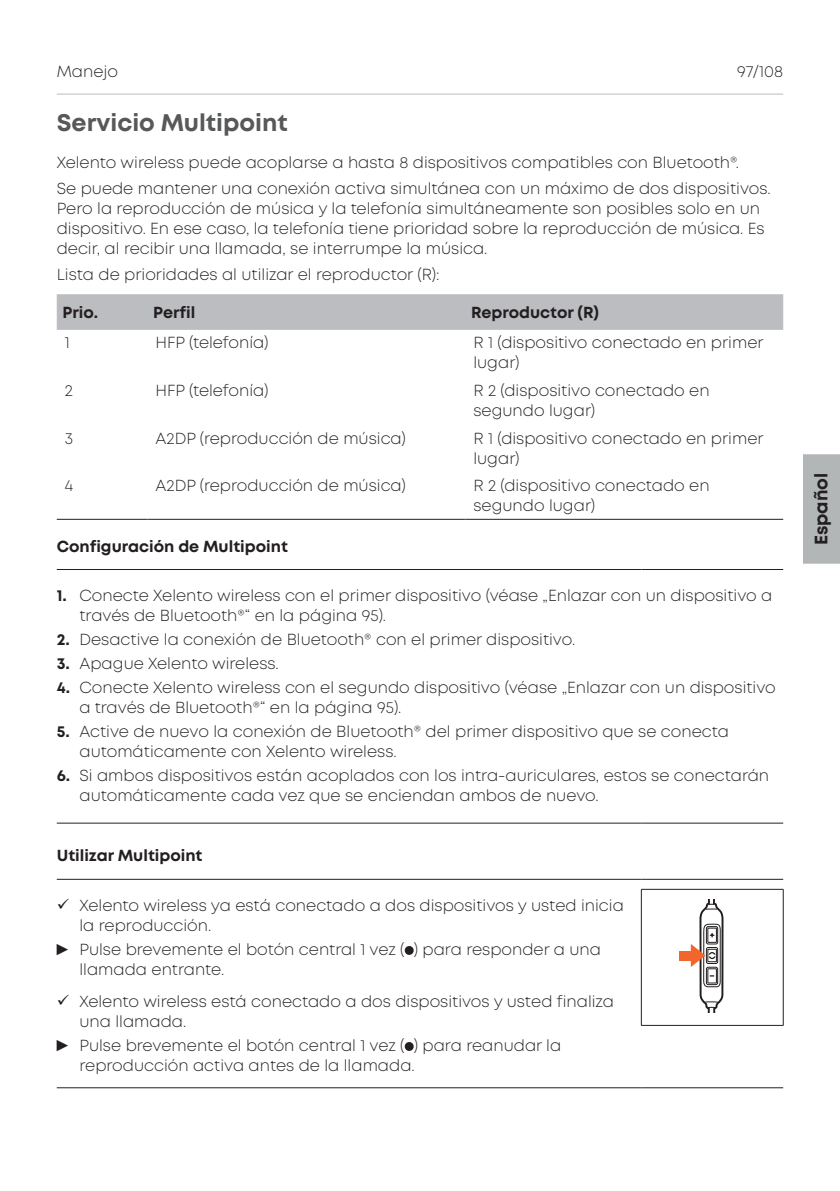
<style>
.page{position:relative;width:840px;height:1191px;background:#fff}
.page>*{position:absolute;margin:0;border:0;box-sizing:border-box;transform-origin:0 0}
.t1{font:700 24px "Mont";color:#57585a}
.t2{font:700 18px "Mont";color:#231f20}
.t3{font:300 16px/20px "Mont";color:#231f20}
.t4{font:700 16px "Mont";color:#231f20}
.s1{font-weight:700}
.s2{font-family:"Arial Narrow";font-weight:400}
</style>
<div class="page">
<hr style="left:57px;top:94px;width:725px;height:1px;background:#bcbdc0">
<div style="left:802px;top:452px;width:37px;height:113px;background:#b2b6b6"></div>
<hr style="left:802px;top:450px;width:37px;height:4px;background:#fff">
<svg style="left:802px;top:563px;width:37px;height:2px"></svg>
<div style="left:57px;top:294px;width:725px;height:36px;background:#bcbdc0"></div>
<hr style="left:57px;top:519px;width:90px;height:1px;background:#231f20">
<hr style="left:147px;top:519px;width:318px;height:1px;background:#231f20">
<hr style="left:465px;top:519px;width:317px;height:1px;background:#231f20">
<hr style="left:57px;top:569px;width:584px;height:1px;background:#231f20">
<hr style="left:641px;top:569px;width:141px;height:1px;background:#231f20">
<hr style="left:57px;top:822px;width:584px;height:1px;background:#231f20">
<hr style="left:641px;top:822px;width:141px;height:1px;background:#231f20">
<hr style="left:57px;top:879px;width:584px;height:1px;background:#231f20">
<hr style="left:641px;top:879px;width:141px;height:1px;background:#231f20">
<hr style="left:57px;top:1087px;width:584px;height:1px;background:#231f20">
<hr style="left:640px;top:889px;width:1px;height:136px;background:#231f20">
<hr style="left:640px;top:889px;width:143px;height:1px;background:#231f20">
<hr style="left:782px;top:889px;width:1px;height:136px;background:#231f20">
<hr style="left:640px;top:1025px;width:143px;height:1px;background:#231f20">
<hr style="left:641px;top:1087px;width:141px;height:1px;background:#231f20">
<svg style="left:690px;top:899px;width:34px;height:113px"></svg>
<div style="left:679px;top:950px;width:12px;height:10px;background:#f2662c"></div>
<p class="t3" style="left:57px;top:62px;width:63px">Manejo</p>
<p class="t3" style="left:736px;top:62px;width:47px">97/108</p>
<h1 class="t1" style="left:57px;top:107px;width:232px">Servicio Multipoint</h1>
<p class="t3" style="left:57px;top:150px;width:715px;line-height:26px">Xelento wireless puede acoplarse a hasta 8 dispositivos compatibles con Bluetooth®.<br>Se puede mantener una conexión activa simultánea con un máximo de dos dispositivos.</p>
<p class="t3" style="left:57px;top:199px;width:709px">Pero la reproducción de música y la telefonía simultáneamente son posibles solo en un dispositivo. En ese caso, la telefonía tiene prioridad sobre la reproducción de música. Es decir, al recibir una llamada, se interrumpe la música.</p>
<p class="t3" style="left:57px;top:265px;width:384px">Lista de prioridades al utilizar el reproductor (R):</p>
<p class="t4" style="left:62px;top:302px;width:37px">Prio.</p>
<p class="t4" style="left:153px;top:302px;width:44px">Perfil</p>
<p class="t4" style="left:471px;top:302px;width:129px">Reproductor (R)</p>
<p class="t3" style="left:65px;top:333px;width:7px">1</p>
<p class="t3" style="left:155px;top:333px;width:114px">HFP (telefonía)</p>
<p class="t3" style="left:473px;top:333px;width:291px">R 1 (dispositivo conectado en primer lugar)</p>
<p class="t3" style="left:65px;top:380px;width:10px">2</p>
<p class="t3" style="left:155px;top:380px;width:114px">HFP (telefonía)</p>
<p class="t3" style="left:473px;top:380px;width:238px">R 2 (dispositivo conectado en segundo lugar)</p>
<p class="t3" style="left:65px;top:428px;width:10px">3</p>
<p class="t3" style="left:155px;top:428px;width:252px">A2DP (reproducción de música)</p>
<p class="t3" style="left:473px;top:428px;width:291px">R 1 (dispositivo conectado en primer lugar)</p>
<p class="t3" style="left:65px;top:476px;width:10px">4</p>
<p class="t3" style="left:155px;top:476px;width:252px">A2DP (reproducción de música)</p>
<p class="t3" style="left:473px;top:476px;width:238px">R 2 (dispositivo conectado en segundo lugar)</p>
<p class="t4" style="left:57px;top:535px;width:232px">Configuración de Multipoint</p>
<p class="t3" style="left:79px;top:586px;width:694px;text-indent:-23px"><span class="s1">1.</span> Conecte Xelento wireless con el primer dispositivo (véase „Enlazar con un dispositivo a través de Bluetooth®“ en la página 95).</p>
<p class="t3" style="left:57px;top:630px;width:520px"><span class="s1">2.</span> Desactive la conexión de Bluetooth® con el primer dispositivo.</p>
<p class="t3" style="left:57px;top:654px;width:223px"><span class="s1">3.</span> Apague Xelento wireless.</p>
<p class="t3" style="left:79px;top:678px;width:697px;text-indent:-23px"><span class="s1">4.</span> Conecte Xelento wireless con el segundo dispositivo (véase „Enlazar con un dispositivo a través de Bluetooth®“ en la página 95).</p>
<p class="t3" style="left:79px;top:722px;width:650px;text-indent:-23px"><span class="s1">5.</span> Active de nuevo la conexión de Bluetooth® del primer dispositivo que se conecta automáticamente con Xelento wireless.</p>
<p class="t3" style="left:79px;top:766px;width:691px;text-indent:-23px"><span class="s1">6.</span> Si ambos dispositivos están acoplados con los intra-auriculares, estos se conectarán automáticamente cada vez que se enciendan ambos de nuevo.</p>
<p class="t4" style="left:57px;top:845px;width:147px">Utilizar Multipoint</p>
<p class="t3" style="left:79px;top:895px;width:545px">Xelento wireless ya está conectado a dos dispositivos y usted inicia la reproducción.</p>
<p class="t3" style="left:79px;top:939px;width:523px;text-indent:-23px"><span class="s2">►</span> Pulse brevemente el botón central 1 vez ( ) para responder a una llamada entrante.</p>
<p class="t3" style="left:79px;top:991px;width:536px">Xelento wireless está conectado a dos dispositivos y usted finaliza una llamada.</p>
<p class="t3" style="left:79px;top:1035px;width:483px;text-indent:-23px"><span class="s2">►</span> Pulse brevemente el botón central 1 vez ( ) para reanudar la reproducción activa antes de la llamada.</p>
<p class="t2" style="left:809px;top:545px;width:74px;rotate:-90deg">Español</p>
</div>
